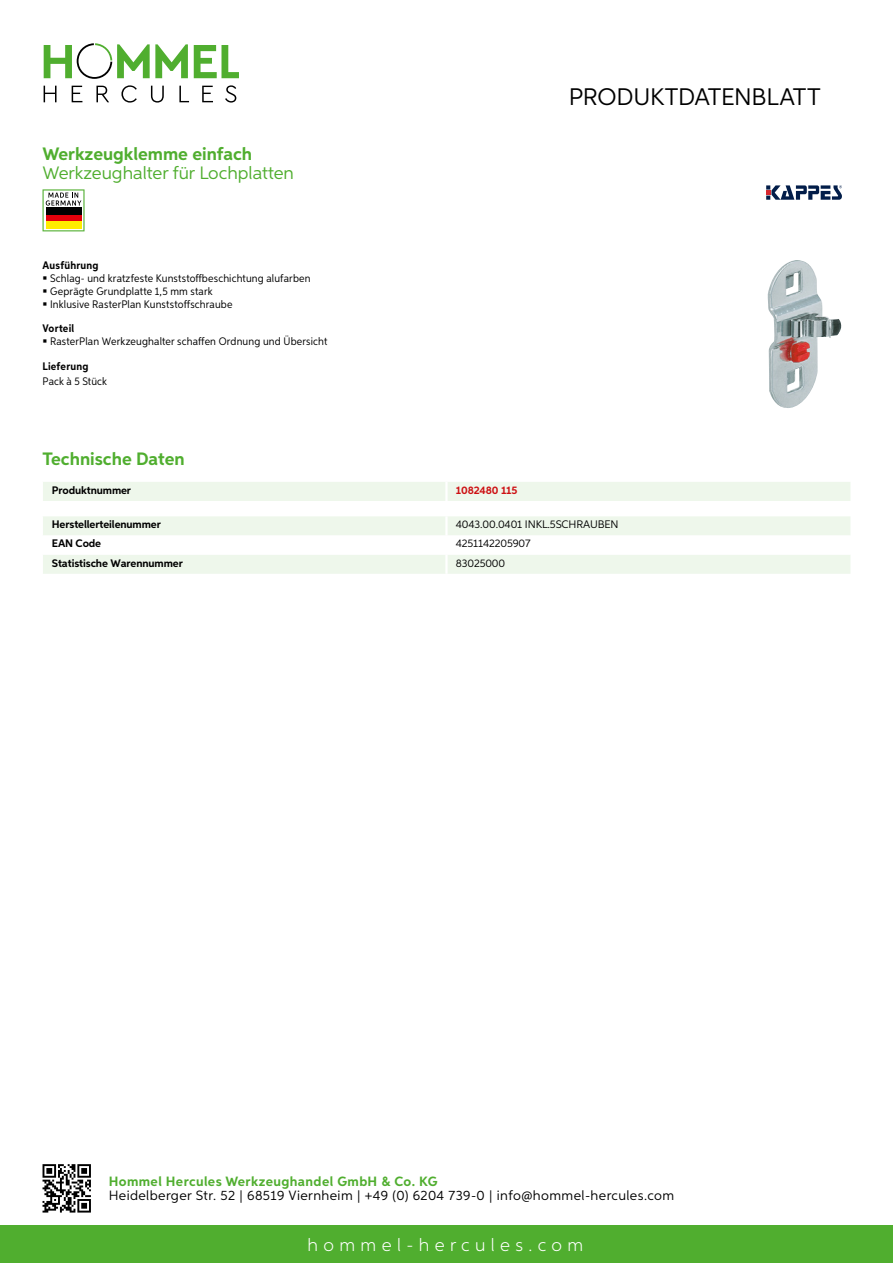
<style>
.page{position:relative;width:893px;height:1263px;background:#fff}
.page>*{position:absolute;margin:0;border:0;box-sizing:border-box;transform-origin:0 0}
.t1{font:24px "Aspira";letter-spacing:-.01em;color:#000}
.t2{font:700 18px "Aspira";color:#50ae2f}
.t3{font:18px "Aspira";color:#50ae2f}
.t4{font:300 18px "Aspira";letter-spacing:.3em;color:#fff}
.t5{font:13.5px "Aspira";letter-spacing:.03em;color:#000}
.t6{font:700 13.5px "Aspira";letter-spacing:.03em;color:#50ae2f}
.t7{font:10.95px/12.8px "Aspira Nar";letter-spacing:.015em;color:#000}
.t8{font:700 10.95px "Aspira";letter-spacing:-.01em;color:#000}
.t9{font:10.95px "Aspira";letter-spacing:-.01em;color:#000}
.t10{font:700 10.95px "Aspira Nar";letter-spacing:.02em;color:#000}
.t11{font:700 10.95px "Aspira";letter-spacing:-.01em;color:#cd1013}
</style>
<div class="page">
<div style="left:0;top:1226px;width:893px;height:37px;background:#50ae2f"></div>
<svg style="left:43px;top:1164px;width:48px;height:48px"></svg>
<svg style="left:194px;top:45px;width:45px;height:33px"></svg>
<svg style="left:44px;top:43px;width:144px;height:36px"></svg>
<svg style="left:44px;top:86px;width:13px;height:16px"></svg>
<svg style="left:72px;top:86px;width:10px;height:16px"></svg>
<svg style="left:96px;top:86px;width:13px;height:16px"></svg>
<svg style="left:121px;top:85px;width:16px;height:18px"></svg>
<svg style="left:151px;top:86px;width:13px;height:17px"></svg>
<svg style="left:179px;top:86px;width:10px;height:16px"></svg>
<svg style="left:202px;top:86px;width:11px;height:16px"></svg>
<svg style="left:225px;top:85px;width:11px;height:18px"></svg>
<div style="left:43px;top:482px;width:807px;height:19px;background:#eef7eb"></div>
<hr style="left:445px;top:482px;width:3px;height:19px;background:#fff">
<svg style="left:43px;top:516px;width:807px;height:58px"></svg>
<hr style="left:445px;top:555px;width:3px;height:19px;background:#fff">
<svg style="left:43px;top:189px;width:42px;height:42px"></svg>
<div style="left:46px;top:214px;width:35px;height:7px;background:#e3000b"></div>
<div style="left:46px;top:208px;width:35px;height:7px;background:#000"></div>
<div style="left:46px;top:221px;width:35px;height:7px;background:#ffed00"></div>
<img style="left:767px;top:260px;width:75px;height:148px">
<svg style="left:766px;top:185px;width:76px;height:15px"></svg>
<h2 class="t2" style="left:43px;top:142px;width:211px">Werkzeugklemme einfach</h2>
<h2 class="t3" style="left:43px;top:162px;width:253px">Werkzeughalter für Lochplatten</h2>
<p class="t10" style="left:43px;top:259px;width:58px">Ausführung</p>
<p class="t7" style="left:50px;top:272px;width:262px">Schlag- und kratzfeste Kunststoffbeschichtung alufarben<br>Geprägte Grundplatte 1,5 mm stark<br>Inklusive RasterPlan Kunststoffschraube</p>
<p class="t10" style="left:43px;top:322px;width:33px">Vorteil</p>
<p class="t7" style="left:50px;top:334px;width:279px">RasterPlan Werkzeughalter schaffen Ordnung und Übersicht</p>
<p class="t10" style="left:43px;top:359px;width:47px">Lieferung</p>
<p class="t7" style="left:43px;top:375px;width:66px">Pack à 5 Stück</p>
<h1 class="t1" style="left:569px;top:82px;width:253px">Produktdatenblatt</h1>
<h2 class="t2" style="left:43px;top:448px;width:144px">Technische Daten</h2>
<p class="t8" style="left:52px;top:483px;width:81px">Produktnummer</p>
<p class="t11" style="left:456px;top:483px;width:63px">1082480 115</p>
<p class="t8" style="left:52px;top:518px;width:111px">Herstellerteilenummer</p>
<p class="t9" style="left:456px;top:518px;width:129px">4043.00.0401 INKL.5SCHRAUBEN</p>
<p class="t8" style="left:52px;top:537px;width:51px">EAN Code</p>
<p class="t9" style="left:456px;top:537px;width:76px">4251142205907</p>
<p class="t8" style="left:52px;top:556px;width:132px">Statistische Warennummer</p>
<p class="t9" style="left:456px;top:556px;width:51px">83025000</p>
<p class="t6" style="left:109px;top:1172px;width:330px">Hommel Hercules Werkzeughandel GmbH &amp; Co. KG</p>
<p class="t5" style="left:109px;top:1187px;width:567px">Heidelberger Str. 52 | 68519 Viernheim | +49 (0) 6204 739-0 | info@hommel-hercules.com</p>
<h2 class="t4" style="left:307px;top:1234px;width:277px">hommel-hercules.com</h2>
</div>
